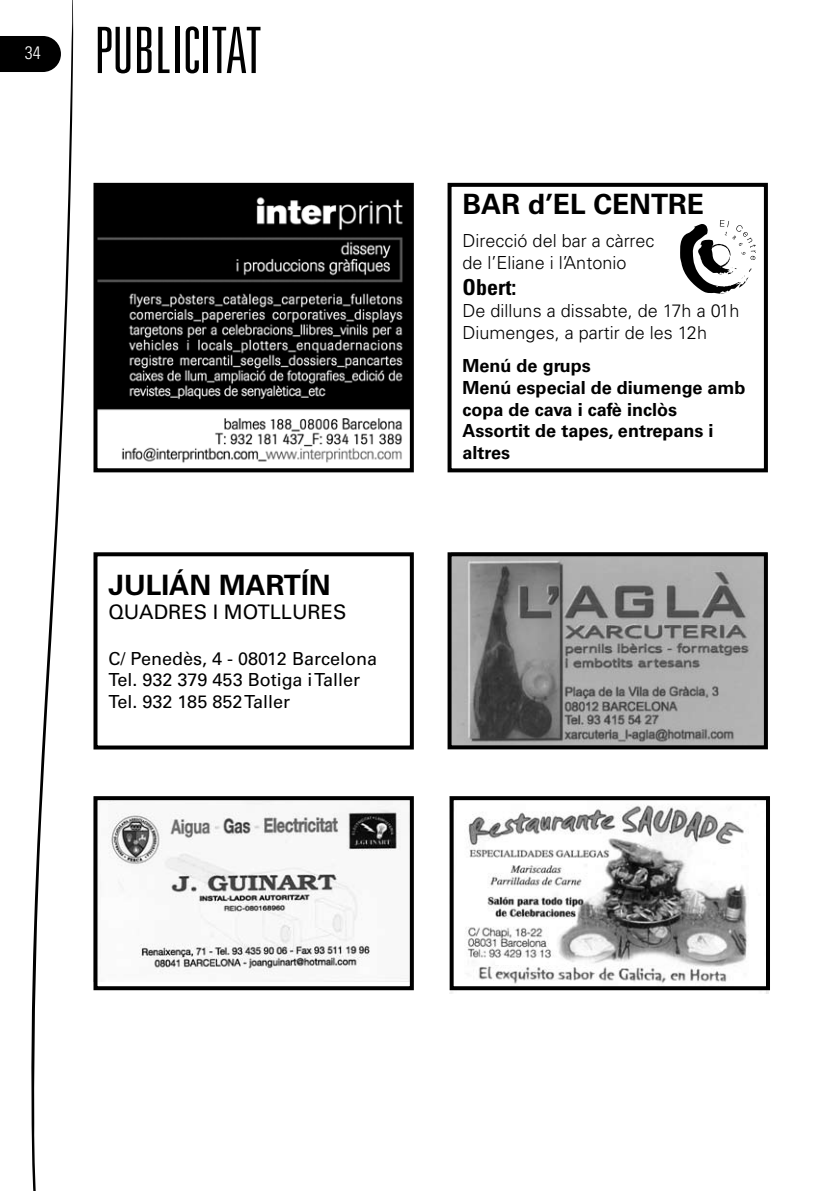
<style>
.page{position:relative;width:840px;height:1191px;background:#fff}
.page>*{position:absolute;margin:0;border:0;box-sizing:border-box;transform-origin:0 0}
.t1{font:300 ultra-condensed 64px "Univers LT Std";color:#000}
.t2{font:700 28px "Univers LT Std";color:#000}
.t3{font:700 condensed 22px "Univers LT Std";color:#000}
.t4{font:20px "Univers LT Std";color:#000}
.t5{font:300 18px/21.6px "Univers LT Std";color:#000}
.t6{font:700 18px/21.6px "Univers LT Std";color:#000}
.t7{font:18px/21.6px "Univers LT Std";color:#000}
.t8{font:300 condensed 18px "Univers LT Std";color:#fff}
</style>
<div class="page">
<svg style="left:31px;top:0;width:42px;height:1191px"></svg>
<img style="left:452px;top:557px;width:310px;height:187px">
<div style="left:447px;top:552px;width:320px;height:197px;border:4px solid #000"></div>
<svg style="left:0;top:35px;width:62px;height:38px;background:#202020"></svg>
<div style="left:447px;top:183px;width:320px;height:289px;border:4px solid #000"></div>
<svg style="left:680px;top:220px;width:75px;height:74px"></svg>
<img style="left:98px;top:188px;width:310px;height:275px">
<div style="left:93px;top:183px;width:320px;height:289px;border:4px solid #000"></div>
<div style="left:93px;top:552px;width:320px;height:197px;border:4px solid #000"></div>
<img style="left:449px;top:805px;width:319px;height:188px">
<div style="left:449px;top:796px;width:320px;height:194px;border:4px solid #000"></div>
<img style="left:108px;top:797px;width:306px;height:184px">
<div style="left:93px;top:796px;width:320px;height:194px;border:4px solid #000"></div>
<p class="t8" style="left:25px;top:42px;width:9px">34</p>
<h1 class="t1" style="left:94px;top:17px;width:169px">PUBLICITAT</h1>
<h2 class="t2" style="left:108px;top:568px;width:223px">JULIÁN MARTÍN</h2>
<p class="t4" style="left:108px;top:600px;width:239px">QUADRES I MOTLLURES</p>
<p class="t7" style="left:108px;top:647px;width:270px">C/ Penedès, 4 - 08012 Barcelona<br>Tel. 932 379 453 Botiga i Taller<br>Tel. 932 185 852 Taller</p>
<h2 class="t2" style="left:462px;top:188px;width:243px">BAR d’EL CENTRE</h2>
<p class="t5" style="left:462px;top:230px;width:193px">Direcció del bar a càrrec de l’Eliane i l’Antonio</p>
<p class="t3" style="left:462px;top:274px;width:55px">Obert:</p>
<p class="t5" style="left:462px;top:300px;width:278px">De dilluns a dissabte, de 17h a 01h<br>Diumenges, a partir de les 12h</p>
<p class="t6" style="left:462px;top:355px;width:284px">Menú de grups<br>Menú especial de diumenge amb copa de cava i cafè inclòs<br>Assortit de tapes, entrepans i altres</p>
</div>
